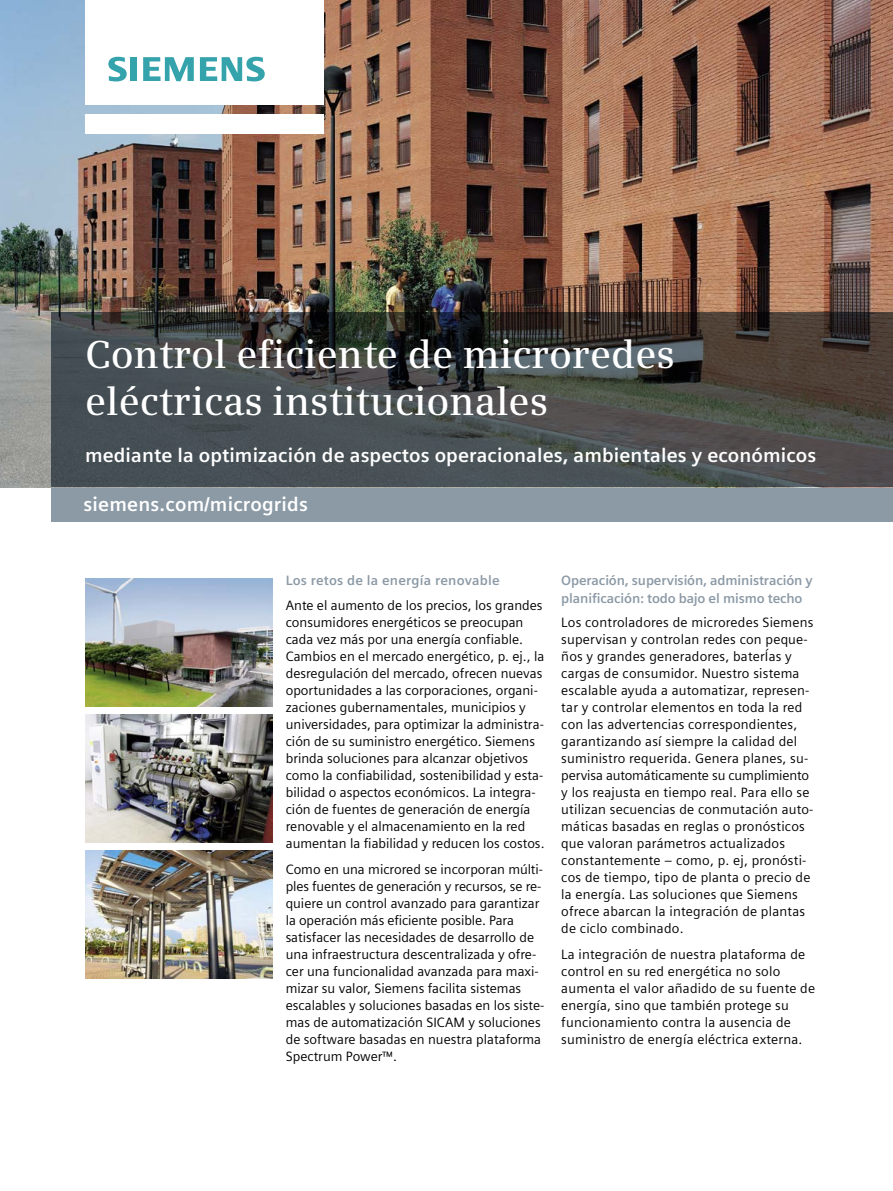
<style>
.page{position:relative;width:893px;height:1191px;background:#fff}
.page>*{position:absolute;margin:0;border:0;box-sizing:border-box;transform-origin:0 0}
.t1{font:600 39px/46.8px "Siemens Serif";color:#fff}
.t2{font:700 19.5px "Siemens Sans Global";letter-spacing:.005em;color:#fff}
.t3{font:13.5px/17px "Siemens Sans Global";color:#000}
.t4{font:700 13.5px/17px "Siemens Sans Global";letter-spacing:-.01em;color:#8c9aa6}
.t5{font:700 13.5px "Siemens Sans Global";letter-spacing:.015em;color:#8c9aa6}
</style>
<div class="page">
<div style="left:51px;top:487px;width:842px;height:34px;background:#8c9aa6"></div>
<img style="left:85px;top:578px;width:187px;height:128px">
<img style="left:85px;top:715px;width:187px;height:127px">
<img style="left:85px;top:850px;width:187px;height:128px">
<img style="left:0;top:0;width:893px;height:487px">
<svg style="left:51px;top:313px;width:842px;height:174px;background:#444747"></svg>
<div style="left:85px;top:114px;width:238px;height:19px;background:#fff"></div>
<div style="left:85px;top:0;width:238px;height:105px;background:#fff"></div>
<svg style="left:108px;top:57px;width:19px;height:24px"></svg>
<div style="left:130px;top:57px;width:7px;height:24px;background:#35a3ab"></div>
<svg style="left:143px;top:57px;width:51px;height:24px"></svg>
<svg style="left:200px;top:57px;width:65px;height:24px"></svg>
<h1 class="t1" style="left:85px;top:331px;width:591px">Control eficiente de microredes eléctricas institucionales</h1>
<h2 class="t2" style="left:85px;top:443px;width:733px">mediante la optimización de aspectos operacionales, ambientales y económicos</h2>
<h2 class="t2" style="left:83px;top:492px;width:226px">siemens.com/microgrids</h2>
<p class="t5" style="left:286px;top:573px;width:215px">Los retos de la energía renovable</p>
<p class="t3" style="left:286px;top:597px;width:260px">Ante el aumento de los precios, los grandes consumidores energéticos se preocupan cada vez más por una energía confiable.<br>Cambios en el mercado energético, p. ej., la desregulación del mercado, ofrecen nuevas oportunidades a las corporaciones, organi&shy;zaciones gubernamentales, municipios y universidades, para optimizar la administra&shy;ción de su suministro energético. Siemens brinda soluciones para alcanzar objetivos como la confiabilidad, sostenibilidad y esta&shy;bilidad o aspectos económicos. La integra&shy;ción de fuentes de generación de energía renovable y el almacenamiento en la red aumentan la fiabilidad y reducen los costos.</p>
<p class="t3" style="left:286px;top:861px;width:260px">Como en una microred se incorporan múlti&shy;ples fuentes de generación y recursos, se re&shy;quiere un control avanzado para garantizar la operación más eficiente posible. Para satisfacer las necesidades de desarrollo de una infraestructura descentralizada y ofre&shy;cer una funcionalidad avanzada para maxi&shy;mizar su valor, Siemens facilita sistemas escalables y soluciones basadas en los siste&shy;mas de automatización SICAM y soluciones de software basadas en nuestra plataforma Spectrum Power™.</p>
<p class="t4" style="left:561px;top:572px;width:253px">Operación, supervisión, administración y planificación: todo bajo el mismo techo</p>
<p class="t3" style="left:561px;top:614px;width:254px">Los controladores de microredes Siemens supervisan y controlan redes con peque&shy;ños y grandes generadores, baterÍas y cargas de consumidor. Nuestro sistema escalable ayuda a automatizar, represen&shy;tar y controlar elementos en toda la red con las advertencias correspondientes, garantizando así siempre la calidad del suministro requerida. Genera planes, su&shy;pervisa automáticamente su cumplimiento y los reajusta en tiempo real. Para ello se utilizan secuencias de conmutación auto&shy;máticas basadas en reglas o pronósticos que valoran parámetros actualizados constantemente – como, p. ej, pronósti&shy;cos de tiempo, tipo de planta o precio de la energía. Las soluciones que Siemens ofrece abarcan la integración de plantas de ciclo combinado.</p>
<p class="t3" style="left:561px;top:946px;width:255px">La integración de nuestra plataforma de control en su red energética no solo aumenta el valor añadido de su fuente de energía, sino que también protege su funcionamiento contra la ausencia de suministro de energía eléctrica externa.</p>
</div>
